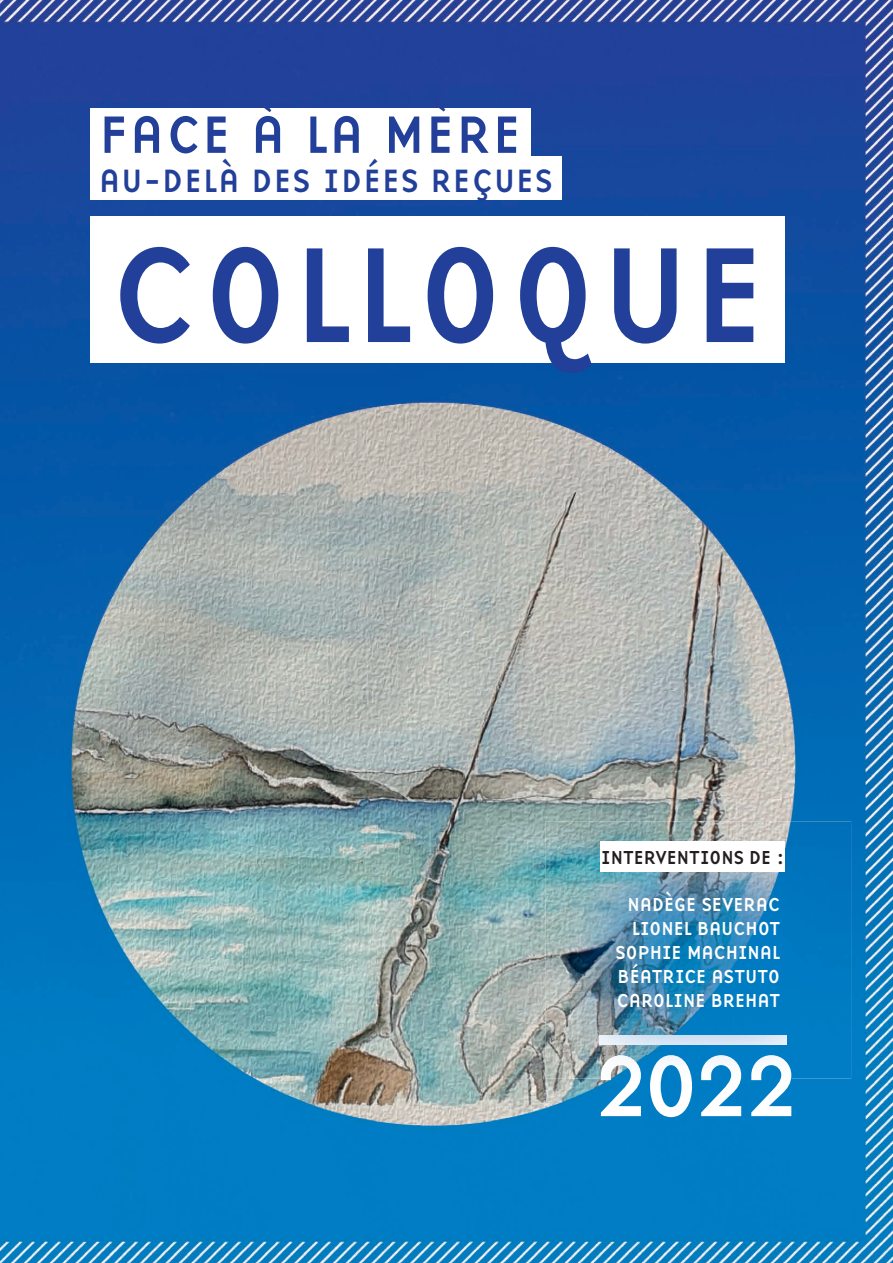
<style>
.page{position:relative;width:893px;height:1263px;background:#fff}
.page>*{position:absolute;margin:0;border:0;box-sizing:border-box;transform-origin:0 0}
.t1{font:140.4px "Base 9 Sans OT";letter-spacing:-.01em;color:#223f99}
.t2{font:90px "Base 9 Sans OT";color:#fff}
.t3{font:54.45px "Base 9 Sans OT";color:#223f99}
.t4{font:33.45px "Base 9 Sans OT";color:#223f99}
.t5{font:19.5px/24px "Base 9 Sans OT";letter-spacing:-.04em;color:#fff;text-align:right}
.t6{font:19.5px "Base 9 Sans OT";letter-spacing:-.04em;color:#231f20}
</style>
<div class="page">
<img style="left:0;top:0;width:893px;height:1263px">
<div style="left:90px;top:216px;width:695px;height:147px;background:#fff"></div>
<div style="left:90px;top:108px;width:441px;height:53px;background:#fff"></div>
<div style="left:90px;top:156px;width:472px;height:44px;background:#fff"></div>
<img style="left:546px;top:821px;width:305px;height:257px">
<img style="left:599px;top:1035px;width:187px;height:9px">
<img style="left:601px;top:1055px;width:190px;height:23px">
<div style="left:601px;top:842px;width:184px;height:30px;background:#fff"></div>
<h3 class="t3" style="left:99px;top:104px;width:425px">FACE À LA MÈRE</h3>
<h3 class="t4" style="left:99px;top:162px;width:456px">AU-DELÀ DES IDÉES REÇUES</h3>
<h1 class="t1" style="left:106px;top:217px;width:664px">COLLOQUE</h1>
<p class="t6" style="left:601px;top:847px;width:186px">INTERVENTIONS DE :</p>
<p class="t5" style="left:615px;top:892px;width:167px">NADÈGE SEVERAC<br>LIONEL BAUCHOT<br>SOPHIE MACHINAL<br>BÉATRICE ASTUTO<br>CAROLINE BREHAT</p>
<h2 class="t2" style="left:591px;top:1036px;width:212px">2022</h2>
</div>
